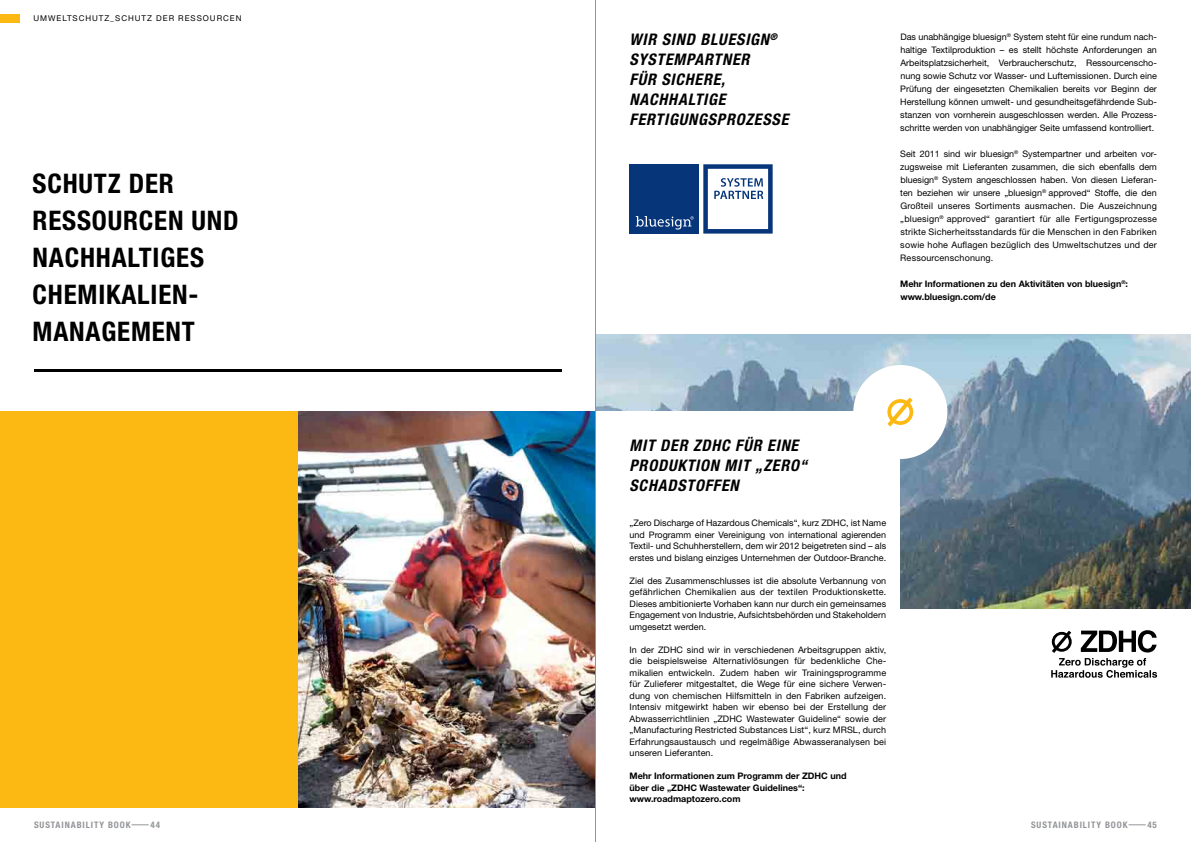
<style>
.page{position:relative;width:1191px;height:842px;background:#fff}
.page>*{position:absolute;margin:0;border:0;box-sizing:border-box;transform-origin:0 0}
.t1{font:700 condensed 27px/37px "Helvetica Neue LT Std";letter-spacing:.03em;color:#000}
.t2{font:italic 700 condensed 16px/20px "Helvetica Neue LT Pro";letter-spacing:.05em;color:#000}
.t3{font:9px/11.5px "Helvetica Neue LT Pro";color:#000;text-align:justify}
.t4{font:700 9px/11.5px "Helvetica Neue LT Pro";color:#000}
.t5{font:700 condensed 9px "Helvetica Neue LT Pro";letter-spacing:.1em;color:#939598}
.t6{font:8px "Helvetica Neue LT Pro";color:#000}
</style>
<div class="page">
<img style="left:596px;top:334px;width:595px;height:275px">
<img style="left:298px;top:411px;width:297px;height:397px">
<div style="left:0;top:411px;width:298px;height:397px;background:#fdb913"></div>
<div style="left:595px;top:411px;width:305px;height:223px;background:#fff"></div>
<hr style="left:34px;top:369px;width:527px;height:3px;background:#000">
<div style="left:629px;top:164px;width:70px;height:70px;background:#06357a"></div>
<svg style="left:636px;top:216px;width:57px;height:14px"></svg>
<svg style="left:703px;top:164px;width:69px;height:70px"></svg>
<svg style="left:1051px;top:630px;width:106px;height:48px"></svg>
<div style="left:853px;top:365px;width:94px;height:94px;background:#fff;border-radius:50%"></div>
<svg style="left:887px;top:397px;width:27px;height:30px"></svg>
<hr style="left:595px;top:0;width:1px;height:842px;background:#939598">
<svg style="left:131px;top:824px;width:18px;height:1px"></svg>
<svg style="left:1128px;top:824px;width:17px;height:1px"></svg>
<div style="left:0;top:14px;width:20px;height:9px;background:#fdb913"></div>
<p class="t6" style="left:33px;top:13px;width:8px">umweltschutz</p>
<p class="t6" style="left:110px;top:13px;width:18px">_Schutzder</p>
<p class="t6" style="left:178px;top:13px;width:14px">Ressourcen</p>
<h1 class="t1" style="left:33px;top:165px;width:112px">SCH UTZ DER<br>RESSO</h1>
<h1 class="t1" style="left:108px;top:202px;width:31px">URCEN</h1>
<h1 class="t1" style="left:192px;top:202px;width:31px">UND</h1>
<h1 class="t1" style="left:33px;top:239px;width:17px">NACHHAL</h1>
<h1 class="t1" style="left:139px;top:239px;width:28px">TIGES</h1>
<h1 class="t1" style="left:33px;top:276px;width:103px">CHEMIKALIEN</h1>
<h1 class="t1" style="left:188px;top:276px;width:11px">-</h1>
<h1 class="t1" style="left:33px;top:313px;width:38px">MANAGE</h1>
<h1 class="t1" style="left:131px;top:313px;width:65px">MENT</h1>
<h2 class="t2" style="left:629px;top:30px;width:160px">WIR SIND BLUESIGN<sup>®<br></sup>SYSTEMPARTNER<br>FÜR SICHERE,<br>NACHHALTIGE<br>FERTIGUNGSPROZESSE</h2>
<p class="t3" style="left:900px;top:31px;width:258px;line-height:13px">Das unabhängige bluesign<sup>®</sup> System steht für eine rundum nach&shy;haltige Textilproduktion – es stellt höchste Anforderungen an Arbeitsplatzsicherheit, Verbraucherschutz, Ressourcenscho&shy;nung sowie Schutz vor Wasser- und Luftemissionen. Durch eine Prüfung der eingesetzten Chemikalien bereits vor Beginn der Herstellung können umwelt- und gesundheitsgefährdende Sub&shy;stanzen von vornherein ausgeschlossen werden. Alle Prozess&shy;schritte werden von unabhängiger Seite umfassend kontrolliert.</p>
<p class="t3" style="left:900px;top:148px;width:258px;line-height:13px">Seit 2011 sind wir bluesign<sup>®</sup> Systempartner und arbeiten vor&shy;zugsweise mit Lieferanten zusammen, die sich ebenfalls dem bluesign<sup>®</sup> System angeschlossen haben. Von diesen Lieferan&shy;ten beziehen wir unsere „bluesign<sup>®</sup> approved“ Stoffe, die den Großteil unseres Sortiments ausmachen. Die Auszeichnung „bluesign<sup>®</sup> approved“ garantiert für alle Fertigungsprozesse strikte Sicherheitsstandards für die Menschen in den Fabriken sowie hohe Auflagen bezüglich des Umweltschutzes und der Ressourcenschonung.</p>
<p class="t4" style="left:900px;top:277px;width:229px;line-height:13px">Mehr Informationen zu den Aktivitäten von bluesign<sup>®</sup>: www.bluesign.com/de</p>
<h2 class="t2" style="left:629px;top:436px;width:179px;text-indent:106px">FÜR EINE<br>PRODUKTION MIT „ZERO“<br>SCHADSTOFFEN</h2>
<h2 class="t2" style="left:629px;top:436px;width:74px">MIT DER ZDHC</h2>
<p class="t3" style="left:629px;top:517px;width:258px">„Zero Discharge of Hazardous Chemicals“, kurz ZDHC, ist Name und Programm einer Vereinigung von international agierenden Textil- und Schuhherstellern, dem wir 2012 beigetreten sind – als erstes und bislang einziges Unternehmen der Outdoor-Branche.</p>
<p class="t3" style="left:629px;top:574px;width:258px">Ziel des Zusammenschlusses ist die absolute Verbannung von gefährlichen Chemikalien aus der textilen Produktionskette.<br>Dieses ambitionierte Vorhaben kann nur durch ein gemeinsames Engagement von Industrie, Aufsichtsbehörden und Stakeholdern umgesetzt werden.</p>
<p class="t3" style="left:629px;top:643px;width:258px">In der ZDHC sind wir in verschiedenen Arbeitsgruppen aktiv, die beispielsweise Alternativlösungen für bedenkliche Che&shy;mikalien entwickeln. Zudem haben wir Trainingsprogramme für Zulieferer mitgestaltet, die Wege für eine sichere Verwen&shy;dung von chemischen Hilfsmitteln in den Fabriken aufzeigen.<br>Intensiv mitgewirkt haben wir ebenso bei der Erstellung der Abwasserrichtlinien „ZDHC Wastewater Guideline“ sowie der „Manufacturing Restricted Substances List“, kurz MRSL, durch Erfahrungsaustausch und regelmäßige Abwasseranalysen bei unseren Lieferanten.</p>
<p class="t4" style="left:629px;top:770px;width:218px">Mehr Informationen zum Programm der ZDHC und über die „ZD HC Wastewater Guidelines“: www.roadmaptozero.com</p>
<p class="t5" style="left:34px;top:819px;width:98px">SUSTAINABILITY BOOK</p>
<p class="t5" style="left:151px;top:819px;width:11px">44</p>
<p class="t5" style="left:1031px;top:819px;width:98px">SUSTAINABILITY BOOK</p>
<p class="t5" style="left:1147px;top:819px;width:11px">45</p>
</div>
